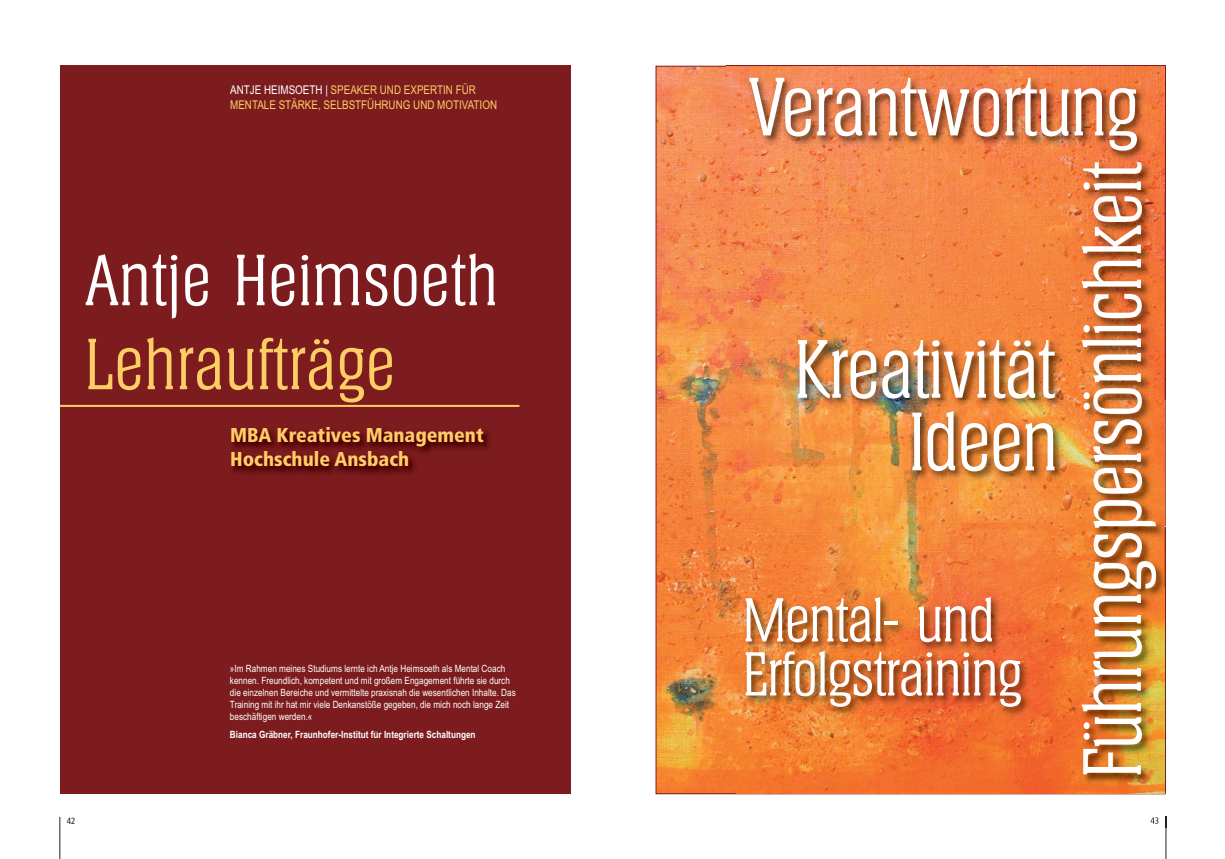
<style>
.page{position:relative;width:1225px;height:859px;background:#fff}
.page>*{position:absolute;margin:0;border:0;box-sizing:border-box;transform-origin:0 0}
.t1{font:80px "Helium Serial";color:#fff}
.t2{font:70px "Helium Serial";letter-spacing:.025em;color:#fff}
.t3{font:70px "Helium Serial";letter-spacing:.025em;color:#ffcd66}
.t4{font:60px/54px "Helium Serial";color:#fff}
.t5{font:900 condensed 20px/24px "Frutiger";color:#ffcd66}
.t6{font:12px/14.4px "Arial Narrow";color:#ffcd66}
.t7{font:10px/12px "Arial Narrow";color:#fff}
.t8{font:700 10px "Arial Narrow";color:#fff}
.t9{font:condensed 9px "Frutiger";color:#231f20}
.s1{color:#fff}
.s2{font-family:"Calibri"}
.s3{font-family:"Calibri";font-weight:400}
</style>
<div class="page">
<img style="left:657px;top:68px;width:124px;height:724px">
<hr style="left:1165px;top:817px;width:1px;height:42px;background:#231f20">
<div style="left:60px;top:66px;width:510px;height:728px;background:#7c1c1e"></div>
<hr style="left:60px;top:817px;width:1px;height:42px;background:#231f20">
<hr style="left:60px;top:405px;width:459px;height:2px;background:#ffcd66">
<img style="left:1165px;top:65px;width:1px;height:35px">
<img style="left:726px;top:65px;width:439px;height:35px">
<img style="left:726px;top:100px;width:55px;height:91px">
<img style="left:1165px;top:100px;width:1px;height:690px">
<img style="left:1164px;top:526px;width:1px;height:264px">
<img style="left:1164px;top:100px;width:1px;height:300px">
<img style="left:781px;top:100px;width:383px;height:488px">
<img style="left:783px;top:327px;width:349px;height:73px">
<img style="left:783px;top:400px;width:118px;height:53px">
<img style="left:798px;top:340px;width:188px;height:59px">
<img style="left:781px;top:100px;width:218px;height:37px">
<img style="left:901px;top:400px;width:265px;height:126px">
<img style="left:912px;top:411px;width:142px;height:60px">
<img style="left:736px;top:790px;width:431px;height:38px">
<img style="left:736px;top:790px;width:429px;height:4px">
<img style="left:736px;top:588px;width:428px;height:205px">
<svg style="left:1150px;top:817px;width:8px;height:7px"></svg>
<img style="left:1081px;top:588px;width:75px;height:186px">
<p class="t6" style="left:230px;top:84px;width:268px"><span class="s1">ANTJE HEIMSOETH |</span> SPEAKER UND EXPERTIN FÜR<br>MENTALE STÄRKE, SELBSTFÜHRUNG UND MOTIVATION</p>
<h2 class="t2" style="left:86px;top:253px;width:413px">Antje Heimsoeth</h2>
<h2 class="t3" style="left:86px;top:337px;width:310px">Lehraufträge</h2>
<h3 class="t5" style="left:230px;top:425px;width:255px">MBA Kreatives Management<br>Hochschule Ansbach</h3>
<p class="t9" style="left:67px;top:817px;width:10px">42</p>
<p class="t7" style="left:230px;top:663px;width:287px">»Im Rahmen meines Studiums lernte ich Antje Heimsoeth als Mental Coach kennen. Freundlich, kompetent und mit großem Engagement fu<span class="s2">̈</span>hrte sie durch die einzelnen Bereiche und vermittelte praxisnah die wesentlichen Inhalte. Das Training mit ihr hat mir viele Denkanstöße gegeben, die mich noch lange Zeit beschäftigen werden.«</p>
<p class="t8" style="left:230px;top:731px;width:247px">Bianca Gräbner, Fraunhofer-Institut fu<span class="s3">̈</span>r Integrierte Schaltungen</p>
<h1 class="t1" style="left:749px;top:76px;width:390px">Verantwortung</h1>
<h1 class="t1" style="left:1081px;top:777px;width:617px;rotate:-90deg">Führungspersönlichkeit</h1>
<h3 class="t4" style="left:743px;top:598px;width:279px">Mental- und<br>Erfolgstraining</h3>
</div>
